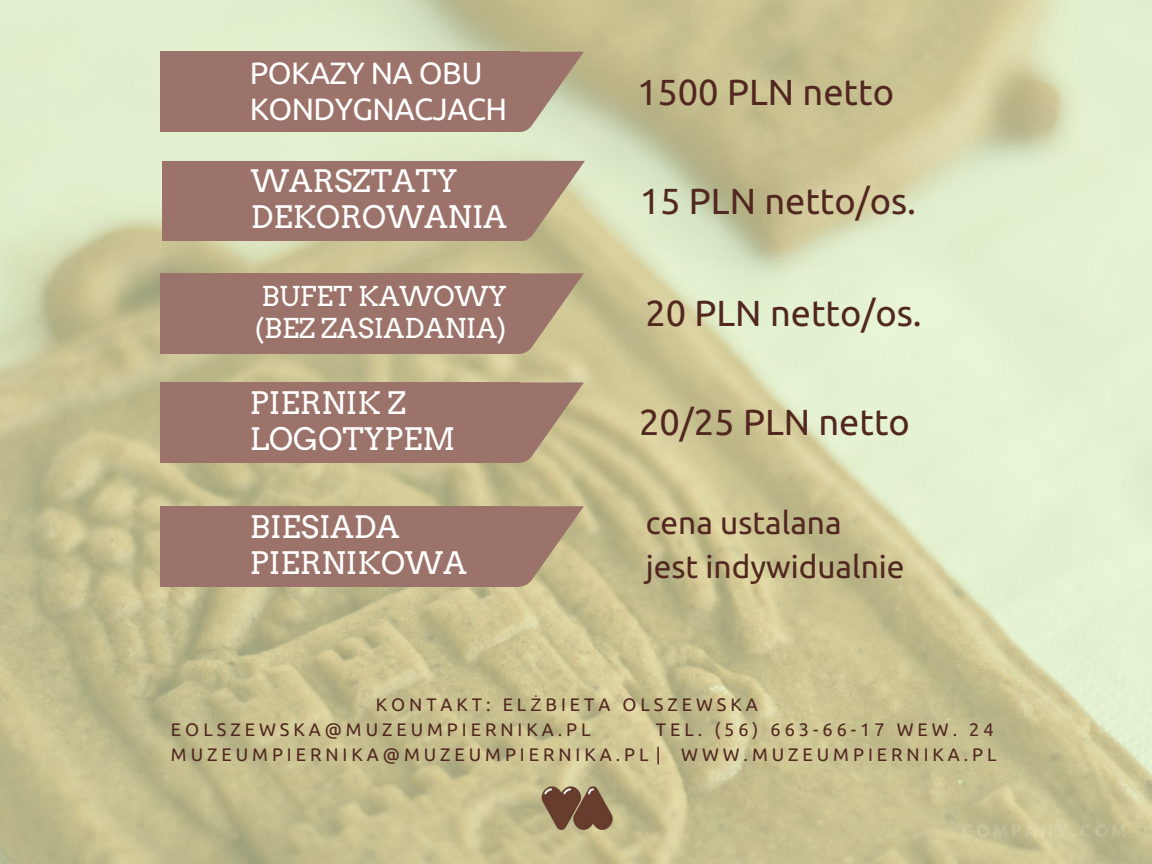
<style>
.page{position:relative;width:1152px;height:864px;background:#fff}
.page>*{position:absolute;margin:0;border:0;box-sizing:border-box;transform-origin:0 0}
.t1{font:36.3px "Ubuntu";color:#512720}
.t2{font:31.65px/43.8px "Ubuntu";color:#512720}
.t3{font:30.75px/36px "Arvo";color:#fff}
.t4{font:30.75px/36px "Ubuntu";letter-spacing:-.02em;color:#fff}
.t5{font:27.15px/31.5px "Arvo";color:#fff}
.t6{font:18.15px/24.8px "Ubuntu";letter-spacing:.22em;color:#512720}
.s1{font-family:"Liberation Sans"}
</style>
<div class="page">
<img style="left:0;top:0;width:1152px;height:864px">
<div style="left:237px;top:161px;width:284px;height:80px;background:#9c736a"></div>
<svg style="left:521px;top:161px;width:64px;height:80px;background:#b39a80"></svg>
<div style="left:162px;top:161px;width:76px;height:80px;background:#9c736a"></div>
<div style="left:236px;top:273px;width:284px;height:80px;background:#9c736a"></div>
<svg style="left:520px;top:273px;width:64px;height:80px;background:#b2977c"></svg>
<div style="left:161px;top:273px;width:76px;height:80px;background:#9c736a"></div>
<div style="left:236px;top:383px;width:284px;height:79px;background:#9c736a"></div>
<svg style="left:520px;top:383px;width:64px;height:79px;background:#b1967b"></svg>
<div style="left:161px;top:383px;width:76px;height:79px;background:#9c736a"></div>
<div style="left:236px;top:506px;width:284px;height:80px;background:#9c736a"></div>
<svg style="left:520px;top:506px;width:64px;height:80px;background:#af957a"></svg>
<div style="left:161px;top:506px;width:76px;height:80px;background:#9c736a"></div>
<div style="left:236px;top:52px;width:284px;height:80px;background:#9c736a"></div>
<svg style="left:520px;top:52px;width:64px;height:80px;background:#b19e8a"></svg>
<div style="left:161px;top:52px;width:76px;height:80px;background:#9c736a"></div>
<img style="left:539px;top:785px;width:76px;height:44px">
<h3 class="t4" style="left:250px;top:55px;width:259px">POKAZY NA OBU<br>KONDYGNACJACH</h3>
<h3 class="t3" style="left:251px;top:163px;width:257px">WARSZTATY<br>DEKOROWANIA</h3>
<h3 class="t5" style="left:255px;top:281px;width:253px">BUFET KAWOWY (BEZ ZASIADANIA)</h3>
<h3 class="t3" style="left:250px;top:385px;width:207px">PIERNIK Z<br>LOGOTYPEM</h3>
<h3 class="t3" style="left:250px;top:509px;width:218px">BIESIADA<br>PIERNIKOWA</h3>
<h1 class="t1" style="left:637px;top:71px;width:258px">1500 PLN netto</h1>
<h1 class="t1" style="left:640px;top:180px;width:278px">15 PLN netto/os.</h1>
<h1 class="t1" style="left:645px;top:292px;width:278px">20 PLN netto/os.</h1>
<h1 class="t1" style="left:639px;top:402px;width:272px">20/25 PLN netto</h1>
<h2 class="t2" style="left:646px;top:501px;width:260px">cena ustalana<br>jest indywidualnie</h2>
<p class="t6" style="left:376px;top:692px;width:384px">KONTAKT: EL<span class="s1">Ż</span>BIETA OLSZEWSKA</p>
<p class="t6" style="left:656px;top:717px;width:339px">TEL. (56) 663-66-17 WEW. 24</p>
<p class="t6" style="left:171px;top:717px;width:827px">EOLSZEWSKA@MUZEUMPIERNIKA.PL<br>MUZEUMPIERNIKA@MUZEUMPIERNIKA.PL | WWW.MUZEUMPIERNIKA.PL</p>
</div>
